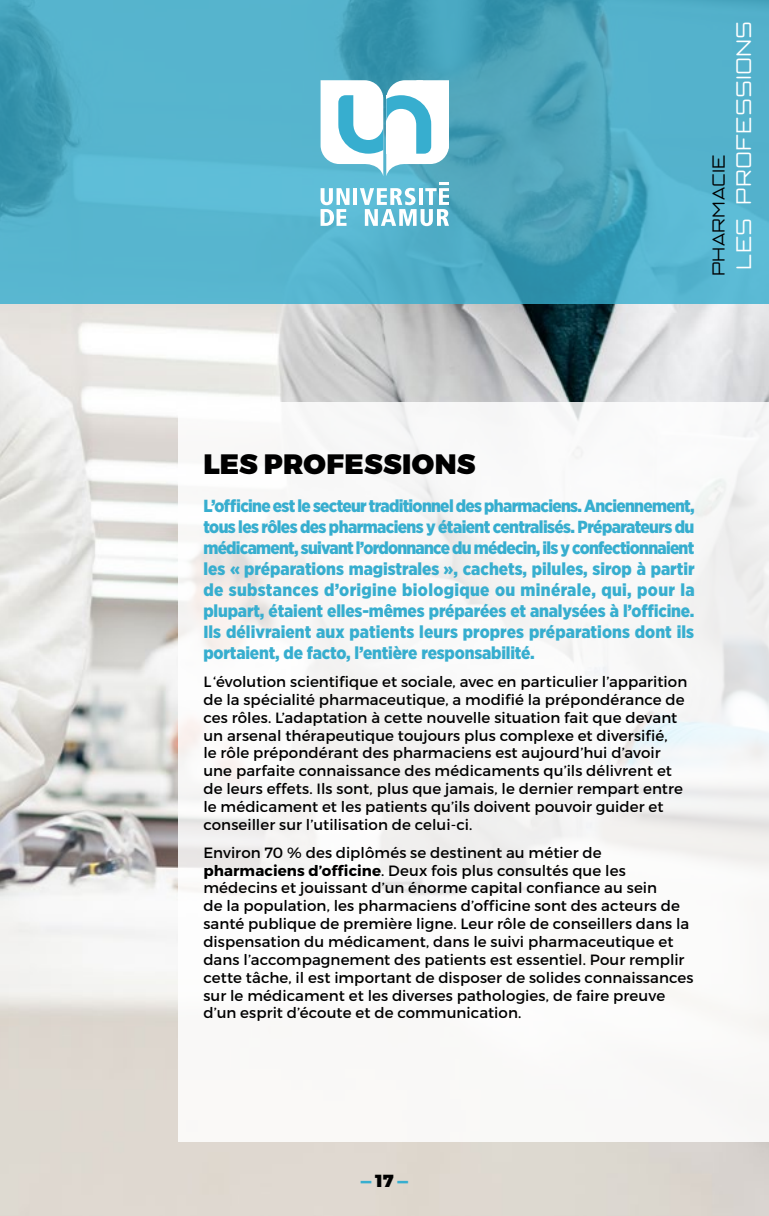
<style>
.page{position:relative;width:769px;height:1216px;background:#fff}
.page>*{position:absolute;margin:0;border:0;box-sizing:border-box;transform-origin:0 0}
.t1{font:900 28px "Montserrat";letter-spacing:.01em;color:#000}
.t2{font:21px "Sagoma";color:#fff}
.t3{font:900 17.5px/21px "Gotham Narrow";letter-spacing:-.01em;color:#37aecf;text-align:justify}
.t4{font:17.5px "Sagoma";letter-spacing:-.025em;color:#000}
.t5{font:900 17.5px "Montserrat";color:#37aecf}
.t6{font:14.88px/17.8px "Montserrat";letter-spacing:.005em;color:#000}
.s1{font-weight:700}
.s2{color:#000}
</style>
<div class="page">
<img style="left:0;top:304px;width:769px;height:911px">
<div style="left:179px;top:402px;width:590px;height:739px;background:#f9f9f8"></div>
<svg style="left:0;top:0;width:769px;height:304px;background:#50adc6"></svg>
<hr style="left:353px;top:188px;width:4px;height:17px;background:#fff">
<svg style="left:321px;top:188px;width:29px;height:38px"></svg>
<svg style="left:360px;top:182px;width:89px;height:44px"></svg>
<svg style="left:321px;top:80px;width:128px;height:96px"></svg>
<p class="t4" style="left:706px;top:276px;width:124px;rotate:-90deg">Pharmacie</p>
<h2 class="t2" style="left:729px;top:270px;width:250px;rotate:-90deg">Les professions</h2>
<h1 class="t1" style="left:204px;top:446px;width:273px">LES PROFESSIONS</h1>
<p class="t3" style="left:203px;top:495px;width:493px">L’officine est le secteur traditionnel des pharmaciens. Anciennement, tous les rôles des pharmaciens y étaient centralisés. Préparateurs du médicament, suivant l’ordonnance du médecin, ils y confectionnaient les « préparations magistrales », cachets, pilules, sirop à partir de substances d’origine biologique ou minérale, qui, pour la plupart, étaient elles-mêmes préparées et analysées à l’officine.<br>Ils délivraient aux patients leurs propres préparations dont ils portaient, de facto, l’entière responsabilité.</p>
<p class="t6" style="left:203px;top:672px;width:485px">L‘évolution scientifique et sociale, avec en particulier l’apparition de la spécialité pharmaceutique, a modifié la prépondérance de ces rôles. L’adaptation à cette nouvelle situation fait que devant un arsenal thérapeutique toujours plus complexe et diversifié,<br>le rôle prépondérant des pharmaciens est aujourd’hui d’avoir une parfaite connaissance des médicaments qu’ils délivrent et de leurs effets. Ils sont, plus que jamais, le dernier rempart entre le médicament et les patients qu’ils doivent pouvoir guider et conseiller sur l’utilisation de celui-ci.</p>
<p class="t6" style="left:203px;top:843px;width:492px">Environ 70 % des diplômés se destinent au métier de <span class="s1">pharmaciens d’officine</span>. Deux fois plus consultés que les médecins et jouissant d’un énorme capital confiance au sein<br>de la population, les pharmaciens d’officine sont des acteurs de santé publique de première ligne. Leur rôle de conseillers dans la dispensation du médicament, dans le suivi pharmaceutique et dans l’accompagnement des patients est essentiel. Pour remplir cette tâche, il est important de disposer de solides connaissances sur le médicament et les diverses pathologies, de faire preuve d’un esprit d’écoute et de communication.</p>
<p class="t5" style="left:361px;top:1169px;width:49px">—<span class="s2">17</span>—</p>
</div>
